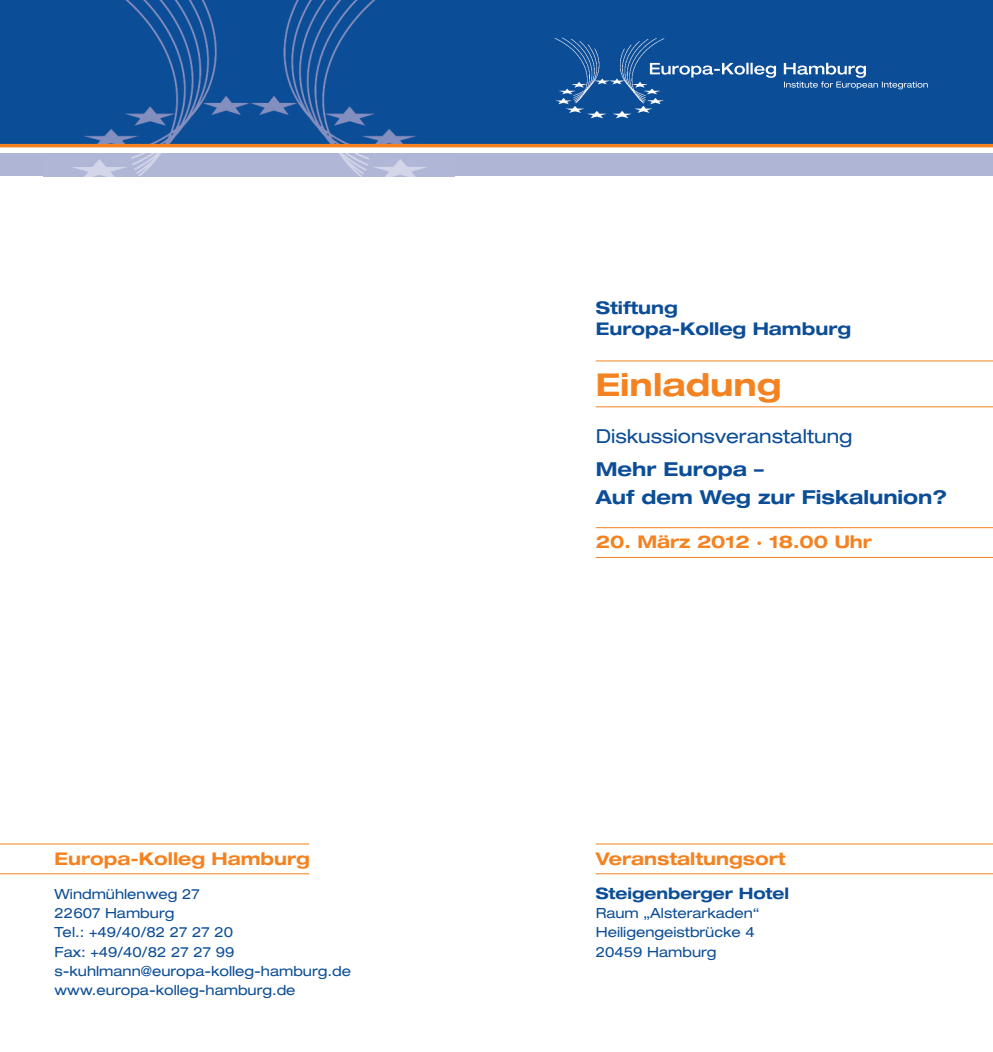
<style>
.page{position:relative;width:993px;height:1052px;background:#fff}
.page>*{position:absolute;margin:0;border:0;box-sizing:border-box;transform-origin:0 0}
.t1{font:700 expanded 31.5px "Helvetica Neue";color:#f58220}
.t2{font:700 expanded 19.25px/27.7px "Helvetica Neue";color:#0b4d96}
.t3{font:expanded 19.25px "Helvetica Neue";color:#0b4d96}
.t4{font:700 expanded 17.5px "Helvetica Neue";color:#f58220}
.t5{font:700 expanded 17.5px/21px "Helvetica Neue";color:#0b4d96}
.t6{font:700 expanded 15.75px "Helvetica Neue";color:#0b4d96}
.t7{font:expanded 14px/19.2px "Helvetica Neue";color:#0b4d96}
</style>
<div class="page">
<div style="left:0;top:0;width:992px;height:144px;background:#0b4d96"></div>
<div style="left:0;top:154px;width:992px;height:22px;background:#aeb5d5"></div>
<hr style="left:0;top:873px;width:309px;height:1px;background:#f58220">
<hr style="left:0;top:843px;width:309px;height:1px;background:#f58220">
<hr style="left:595px;top:873px;width:397px;height:1px;background:#f58220">
<hr style="left:595px;top:843px;width:397px;height:1px;background:#f58220">
<hr style="left:595px;top:406px;width:397px;height:1px;background:#f58220">
<hr style="left:595px;top:360px;width:397px;height:1px;background:#f58220">
<hr style="left:595px;top:557px;width:397px;height:1px;background:#f58220">
<hr style="left:595px;top:527px;width:397px;height:1px;background:#f58220">
<img style="left:43px;top:0;width:411px;height:144px">
<img style="left:72px;top:154px;width:355px;height:22px">
<hr style="left:0;top:144px;width:992px;height:3px;background:#f58220">
<img style="left:554px;top:37px;width:111px;height:82px">
<svg style="left:649px;top:63px;width:278px;height:26px"></svg>
<p class="t4" style="left:55px;top:847px;width:257px">Europa-Kolleg Hamburg</p>
<p class="t7" style="left:55px;top:884px;width:298px">Windmühlenweg 27<br>22607 Hamburg<br>Tel.: +49/40/82 27 27 20<br>Fax: +49/40/82 27 27 99 s-kuhlmann@europa-kolleg-hamburg.de www.europa-kolleg-hamburg.de</p>
<p class="t5" style="left:595px;top:297px;width:257px">Stiftung<br>Europa-Kolleg Hamburg</p>
<h1 class="t1" style="left:595px;top:365px;width:187px">Einladung</h1>
<h2 class="t3" style="left:595px;top:425px;width:258px">Diskussionsveranstaltung</h2>
<h2 class="t2" style="left:595px;top:455px;width:353px">Mehr Europa –<br>Auf dem Weg zur Fiskalunion?</h2>
<p class="t4" style="left:595px;top:531px;width:277px">20. März 2012 · 18.00 Uhr</p>
<p class="t4" style="left:595px;top:847px;width:191px">Veranstaltungsort</p>
<p class="t6" style="left:595px;top:883px;width:195px">Steigenberger Hotel</p>
<p class="t7" style="left:595px;top:903px;width:165px">Raum „Alsterarkaden“<br>Heiligengeistbrücke 4<br>20459 Hamburg</p>
</div>
